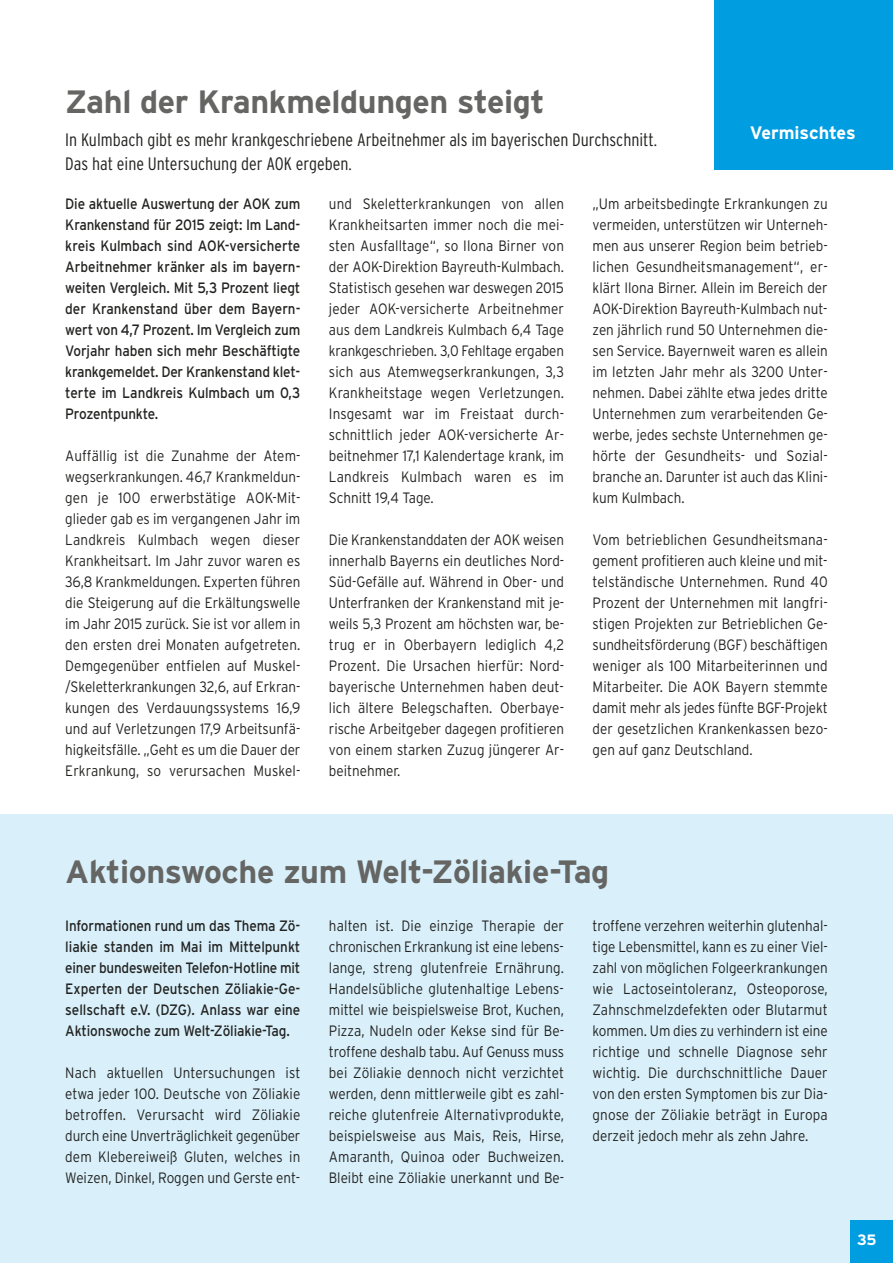
<style>
.page{position:relative;width:893px;height:1263px;background:#fff}
.page>*{position:absolute;margin:0;border:0;box-sizing:border-box;transform-origin:0 0}
.t1{font:700 32.25px "Interstate";letter-spacing:-.01em;color:#656564}
.t2{font:300 condensed 18px/24px "Interstate";color:#222221}
.t3{font:700 18px "Interstate";letter-spacing:-.005em;color:#fff}
.t4{font:300 15px/21px "Interstate";color:#222221;text-align:justify;scale:.9 1}
.t5{font:15px/21px "Interstate";letter-spacing:-.01em;color:#222221;text-align:justify;scale:.9 1}
.t6{font:700 15px "Interstate";color:#fff}
</style>
<div class="page">
<div style="left:0;top:814px;width:893px;height:449px;background:#d9f0fa"></div>
<div style="left:714px;top:0;width:179px;height:170px;background:#009de0"></div>
<div style="left:850px;top:1220px;width:43px;height:43px;background:#009de0"></div>
<h1 class="t1" style="left:65px;top:83px;width:481px">Zahl der Krankmeldungen steigt</h1>
<p class="t2" style="left:65px;top:128px;width:593px">In Kulmbach gibt es mehr krankgeschriebene Arbeitnehmer als im bayerischen Durchschnitt.<br>Das hat eine Untersuchung der AOK ergeben.</p>
<p class="t4" style="left:593px;top:193px;width:263px">„Um arbeitsbedingte Erkrankungen zu vermeiden, unterstützen wir Unterneh&shy;men aus unserer Region beim betrieb&shy;lichen Gesundheitsmanagement“, er&shy;klärt Ilona Birner. Allein im Bereich der AOK-Direktion Bayreuth-Kulmbach nut&shy;zen jährlich rund 50 Unternehmen die&shy;sen Service. Bayernweit waren es allein im letzten Jahr mehr als 3200 Unter&shy;nehmen. Dabei zählte etwa jedes dritte Unternehmen zum verarbeitenden Ge&shy;werbe, jedes sechste Unternehmen ge&shy;hörte der Gesundheits- und Sozial&shy;branche an. Darunter ist auch das Klini&shy;kum Kulmbach.</p>
<p class="t4" style="left:593px;top:529px;width:263px">Vom betrieblichen Gesundheitsmana&shy;gement profitieren auch kleine und mit&shy;telständische Unternehmen. Rund 40<br>Prozent der Unternehmen mit langfri&shy;stigen Projekten zur Betrieblichen Ge&shy;sundheitsförderung (BGF) beschäftigen weniger als 100 Mitarbeiterinnen und Mitarbeiter. Die AOK Bayern stemmte damit mehr als jedes fünfte BGF-Projekt der gesetzlichen Krankenkassen bezo&shy;gen auf ganz Deutschland.</p>
<p class="t3" style="left:750px;top:122px;width:107px">Vermischtes</p>
<p class="t4" style="left:329px;top:193px;width:263px">und Skeletterkrankungen von allen Krankheitsarten immer noch die mei&shy;sten Ausfalltage“, so Ilona Birner von der AOK-Direktion Bayreuth-Kulmbach.<br>Statistisch gesehen war deswegen 2015 jeder AOK-versicherte Arbeitnehmer aus dem Landkreis Kulmbach 6,4 Tage krankgeschrieben. 3,0 Fehltage ergaben sich aus Atemwegserkrankungen, 3,3<br>Krankheitstage wegen Verletzungen.<br>Insgesamt war im Freistaat durch&shy;schnittlich jeder AOK-versicherte Ar&shy;beitnehmer 17,1 Kalendertage krank, im Landkreis Kulmbach waren es im Schnitt 19,4 Tage.</p>
<p class="t4" style="left:329px;top:529px;width:263px">Die Krankenstanddaten der AOK weisen innerhalb Bayerns ein deutliches Nord-Süd-Gefälle auf. Während in Ober- und Unterfranken der Krankenstand mit je&shy;weils 5,3 Prozent am höchsten war, be&shy;trug er in Oberbayern lediglich 4,2<br>Prozent. Die Ursachen hierfür: Nord&shy;bayerische Unternehmen haben deut&shy;lich ältere Belegschaften. Oberbaye&shy;rische Arbeitgeber dagegen profitieren von einem starken Zuzug jüngerer Ar&shy;beitnehmer.</p>
<p class="t5" style="left:65px;top:193px;width:263px">Die aktuelle Auswertung der AOK zum Krankenstand für 2015 zeigt: Im Land&shy;kreis Kulmbach sind AOK-versicherte Arbeitnehmer kränker als im bayern&shy;weiten Vergleich. Mit 5,3 Prozent liegt der Krankenstand über dem Bayern&shy;wert von 4,7 Prozent. Im Vergleich zum Vorjahr haben sich mehr Beschäftigte krankgemeldet. Der Krankenstand klet&shy;terte im Landkreis Kulmbach um 0,3<br>Prozentpunkte.</p>
<p class="t4" style="left:65px;top:445px;width:263px">Auffällig ist die Zunahme der Atem&shy;wegserkrankungen. 46,7 Krankmeldun&shy;gen je 100 erwerbstätige AOK-Mit&shy;glieder gab es im vergangenen Jahr im Landkreis Kulmbach wegen dieser Krankheitsart. Im Jahr zuvor waren es 36,8 Krankmeldungen. Experten führen die Steigerung auf die Erkältungswelle im Jahr 2015 zurück. Sie ist vor allem in den ersten drei Monaten aufgetreten.<br>Demgegenüber entfielen auf Muskel-/Skeletterkrankungen 32,6, auf Erkran&shy;kungen des Verdauungssystems 16,9 und auf Verletzungen 17,9 Arbeitsunfä&shy;higkeitsfälle. „Geht es um die Dauer der Erkrankung, so verursachen Muskel-</p>
<h1 class="t1" style="left:65px;top:853px;width:546px">Aktionswoche zum Welt-Zöliakie-Tag</h1>
<p class="t4" style="left:593px;top:915px;width:263px">troffene verzehren weiterhin glutenhal&shy;tige Lebensmittel, kann es zu einer Viel&shy;zahl von möglichen Folgeerkrankungen wie Lactoseintoleranz, Osteoporose, Zahnschmelzdefekten oder Blutarmut kommen. Um dies zu verhindern ist eine richtige und schnelle Diagnose sehr wichtig. Die durchschnittliche Dauer von den ersten Symptomen bis zur Dia&shy;gnose der Zöliakie beträgt in Europa derzeit jedoch mehr als zehn Jahre.</p>
<p class="t5" style="left:65px;top:915px;width:263px">Informationen rund um das Thema Zö&shy;liakie standen im Mai im Mittelpunkt einer bundesweiten Telefon-Hotline mit Experten der Deutschen Zöliakie-Ge&shy;sellschaft e.V. (DZG). Anlass war eine Aktionswoche zum Welt-Zöliakie-Tag.</p>
<p class="t4" style="left:65px;top:1062px;width:263px">Nach aktuellen Untersuchungen ist etwa jeder 100. Deutsche von Zöliakie betroffen. Verursacht wird Zöliakie durch eine Unverträglichkeit gegenüber dem Klebereiweiß Gluten, welches in Weizen, Dinkel, Roggen und Gerste ent-</p>
<p class="t4" style="left:329px;top:915px;width:263px">halten ist. Die einzige Therapie der chronischen Erkrankung ist eine lebens&shy;lange, streng glutenfreie Ernährung.<br>Handelsübliche glutenhaltige Lebens&shy;mittel wie beispielsweise Brot, Kuchen, Pizza, Nudeln oder Kekse sind für Be&shy;troffene deshalb tabu. Auf Genuss muss bei Zöliakie dennoch nicht verzichtet werden, denn mittlerweile gibt es zahl&shy;reiche glutenfreie Alternativprodukte, beispielsweise aus Mais, Reis, Hirse, Amaranth, Quinoa oder Buchweizen.<br>Bleibt eine Zöliakie unerkannt und Be-</p>
<p class="t6" style="left:857px;top:1231px;width:21px">35</p>
</div>
